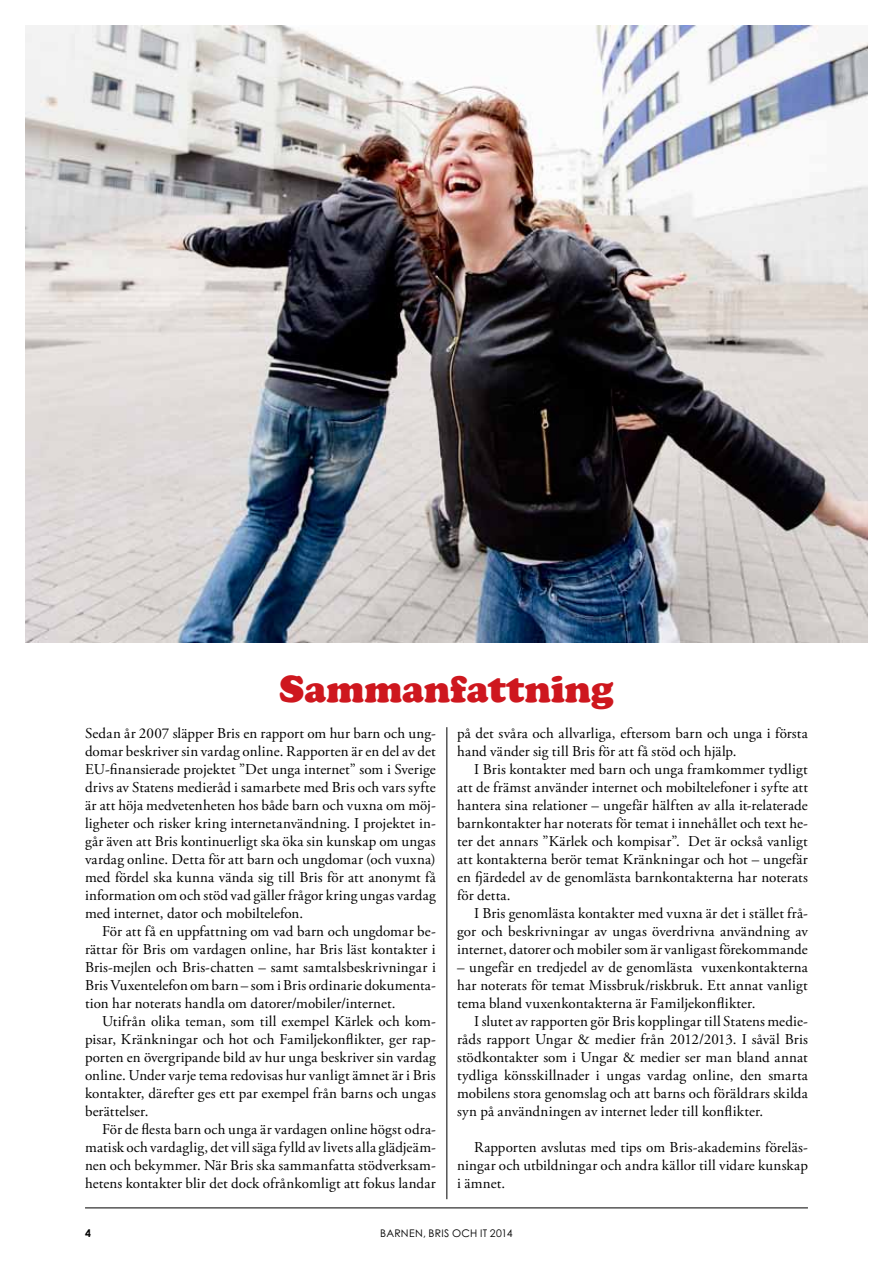
<style>
.page{position:relative;width:893px;height:1263px;background:#fff}
.page>*{position:absolute;margin:0;border:0;box-sizing:border-box;transform-origin:0 0}
.t1{font:900 39px "Cooper";color:#ce171e}
.t2{font:15px/18px "Adobe Garamond Pro";letter-spacing:.01em;color:#000;text-align:justify}
.t3{font:10.5px "Century Gothic Std";letter-spacing:.025em;color:#000}
.t4{font:700 10.5px "Century Gothic Std";color:#000}
</style>
<div class="page">
<hr style="left:85px;top:1207px;width:723px;height:1px;background:#000">
<hr style="left:447px;top:727px;width:1px;height:472px;background:#000">
<img style="left:26px;top:26px;width:841px;height:616px">
<h1 class="t1" style="left:279px;top:666px;width:336px">Sammanfattning</h1>
<p class="t2" style="left:85px;top:725px;width:352px">Sedan år 2007 släpper Bris en rapport om hur barn och ung&shy;domar beskriver sin vardag online. Rapporten är en del av det EU-finansierade projektet ”Det unga internet” som i Sverige drivs av Statens medieråd i samarbete med Bris och vars syfte är att höja medvetenheten hos både barn och vuxna om möj&shy;ligheter och risker kring internetanvändning. I projektet in&shy;går även att Bris kontinuerligt ska öka sin kunskap om ungas vardag online. Detta för att barn och ungdomar (och vuxna) med fördel ska kunna vända sig till Bris för att anonymt få information om och stöd vad gäller frågor kring ungas vardag med internet, dator och mobiltelefon.</p>
<p class="t2" style="left:85px;top:923px;width:352px;text-indent:17px">För att få en uppfattning om vad barn och ungdomar be&shy;rättar för Bris om vardagen online, har Bris läst kontakter i Bris-mejlen och Bris-chatten – samt samtalsbeskrivningar i Bris Vuxentelefon om barn – som i Bris ordinarie dokumenta&shy;tion har noterats handla om datorer/mobiler/internet.</p>
<p class="t2" style="left:85px;top:1013px;width:352px;text-indent:17px">Utifrån olika teman, som till exempel Kärlek och kom&shy;pisar, Kränkningar och hot och Familjekonflikter, ger rap&shy;porten en övergripande bild av hur unga beskriver sin vardag online. Under varje tema redovisas hur vanligt ämnet är i Bris kontakter, därefter ges ett par exempel från barns och ungas berättelser.</p>
<p class="t2" style="left:85px;top:1121px;width:352px;text-indent:17px">För de flesta barn och unga är vardagen online högst odra&shy;matisk och vardaglig, det vill säga fylld av livets alla glädjeäm&shy;nen och bekymmer. När Bris ska sammanfatta stödverksam&shy;hetens kontakter blir det dock ofrånkomligt att fokus landar</p>
<p class="t2" style="left:457px;top:725px;width:352px">på det svåra och allvarliga, eftersom barn och unga i första hand vänder sig till Bris för att få stöd och hjälp.</p>
<p class="t2" style="left:457px;top:761px;width:352px;text-indent:17px">I Bris kontakter med barn och unga framkommer tydligt att de främst använder internet och mobiltelefoner i syfte att hantera sina relationer – ungefär hälften av alla it-relaterade barnkontakter har noterats för temat i innehållet och text he&shy;ter det annars ”Kärlek och kompisar”. Det är också vanligt att kontakterna berör temat Kränkningar och hot – ungefär en fjärdedel av de genomlästa barnkontakterna har noterats för detta.</p>
<p class="t2" style="left:457px;top:905px;width:352px;text-indent:17px">I Bris genomlästa kontakter med vuxna är det i stället frå&shy;gor och beskrivningar av ungas överdrivna användning av internet, datorer och mobiler som är vanligast förekommande</p>
<p class="t2" style="left:457px;top:959px;width:352px">– ungefär en tredjedel av de genomlästa vuxenkontakterna har noterats för temat Missbruk/riskbruk. Ett annat vanligt tema bland vuxenkontakterna är Familjekonflikter.</p>
<p class="t2" style="left:457px;top:1013px;width:352px;text-indent:17px">I slutet av rapporten gör Bris kopplingar till Statens medie&shy;råds rapport Ungar &amp; medier från 2012/2013. I såväl Bris stödkontakter som i Ungar &amp; medier ser man bland annat tydliga könsskillnader i ungas vardag online, den smarta mobilens stora genomslag och att barns och föräldrars skilda syn på användningen av internet leder till konflikter.</p>
<p class="t2" style="left:457px;top:1139px;width:352px;text-indent:17px">Rapporten avslutas med tips om Bris-akademins föreläs&shy;ningar och utbildningar och andra källor till vidare kunskap i ämnet.</p>
<p class="t4" style="left:85px;top:1226px;width:7px">4</p>
<p class="t3" style="left:380px;top:1226px;width:134px">BARNEN, BRIS OCH IT 2014</p>
</div>
